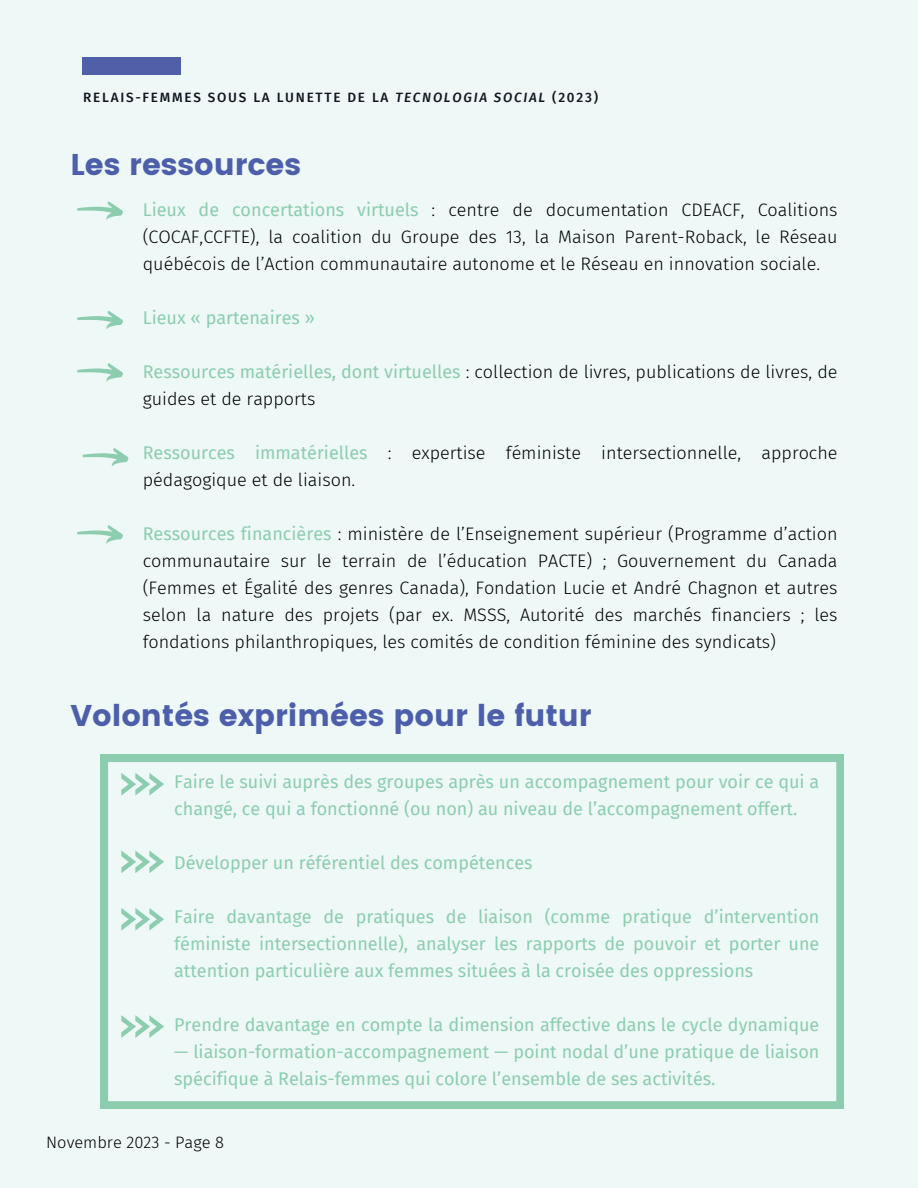
<style>
.page{position:relative;width:918px;height:1188px;background:#eef8f7}
.page>*{position:absolute;margin:0;border:0;box-sizing:border-box;transform-origin:0 0}
.t1{font:30px "Poppins";color:#4d5fab}
.t2{font:300 18px/27px "Fira Sans";color:#000;text-align:justify}
.t3{font:18px/27px "Fira Sans";color:#8ccdb0}
.t4{font:300 16.5px "Fira Sans";color:#000}
.t5{font:500 13.5px "Fira Sans";letter-spacing:.13em;color:#11151f}
.s1{font-style:italic}
.s2{font-weight:400;color:#8ccdb0}
</style>
<div class="page">
<div style="left:83px;top:57px;width:98px;height:18px;background:#4f60a8"></div>
<svg style="left:77px;top:201px;width:46px;height:19px"></svg>
<svg style="left:77px;top:363px;width:46px;height:19px"></svg>
<svg style="left:77px;top:311px;width:46px;height:18px"></svg>
<svg style="left:83px;top:448px;width:46px;height:18px"></svg>
<svg style="left:77px;top:525px;width:46px;height:19px"></svg>
<svg style="left:100px;top:754px;width:744px;height:355px"></svg>
<svg style="left:121px;top:773px;width:43px;height:22px"></svg>
<svg style="left:121px;top:850px;width:43px;height:23px"></svg>
<svg style="left:121px;top:908px;width:43px;height:22px"></svg>
<svg style="left:121px;top:1015px;width:43px;height:23px"></svg>
<p class="t5" style="left:83px;top:89px;width:516px">RELAIS-FEMMES SOUS LA LUNETTE DE LA <span class="s1">TECNOLOGIA SOCIAL</span> (2023)</p>
<p class="t1" style="left:70px;top:147px;width:232px">Les ressources</p>
<p class="t2" style="left:143px;top:196px;width:696px"><span class="s2">Lieux de concertations virtuels</span> : centre de documentation CDEACF, Coalitions (COCAF,CCFTE), la coalition du Groupe des 13, la Maison Parent-Roback, le Réseau québécois de l’Action communautaire autonome et le Réseau en innovation sociale.</p>
<p class="t3" style="left:143px;top:304px;width:174px">Lieux « partenaires »</p>
<p class="t2" style="left:143px;top:358px;width:696px"><span class="s2">Ressources matérielles, dont virtuelles</span> : collection de livres, publications de livres, de guides et de rapports</p>
<p class="t2" style="left:143px;top:439px;width:696px"><span class="s2">Ressources immatérielles</span> : expertise féministe intersectionnelle, approche pédagogique et de liaison.</p>
<p class="t2" style="left:143px;top:520px;width:696px"><span class="s2">Ressources financières</span> : ministère de l’Enseignement supérieur (Programme d’action communautaire sur le terrain de l’éducation PACTE) ; Gouvernement du Canada (Femmes et Égalité des genres Canada), Fondation Lucie et André Chagnon et autres selon la nature des projets (par ex. MSSS, Autorité des marchés financiers ; les fondations philanthropiques, les comités de condition féminine des syndicats)</p>
<p class="t1" style="left:70px;top:698px;width:523px">Volontés exprimées pour le futur</p>
<p class="t3" style="left:174px;top:768px;width:647px">Faire le suivi auprès des groupes après un accompagnement pour voir ce qui a changé, ce qui a fonctionné (ou non) au niveau de l’accompagnement offert.</p>
<p class="t3" style="left:174px;top:849px;width:360px">Développer un référentiel des compétences</p>
<p class="t3" style="left:174px;top:903px;width:647px;text-align:justify">Faire davantage de pratiques de liaison (comme pratique d’intervention féministe intersectionnelle), analyser les rapports de pouvoir et porter une attention particulière aux femmes situées à la croisée des oppressions</p>
<p class="t3" style="left:174px;top:1011px;width:647px">Prendre davantage en compte la dimension affective dans le cycle dynamique</p>
<p class="t3" style="left:174px;top:1038px;width:647px">— liaison-formation-accompagnement — point nodal d’une pratique de liaison spécifique à Relais-femmes qui colore l’ensemble de ses activités.</p>
<p class="t4" style="left:46px;top:1132px;width:179px">Novembre 2023 - Page 8</p>
</div>
